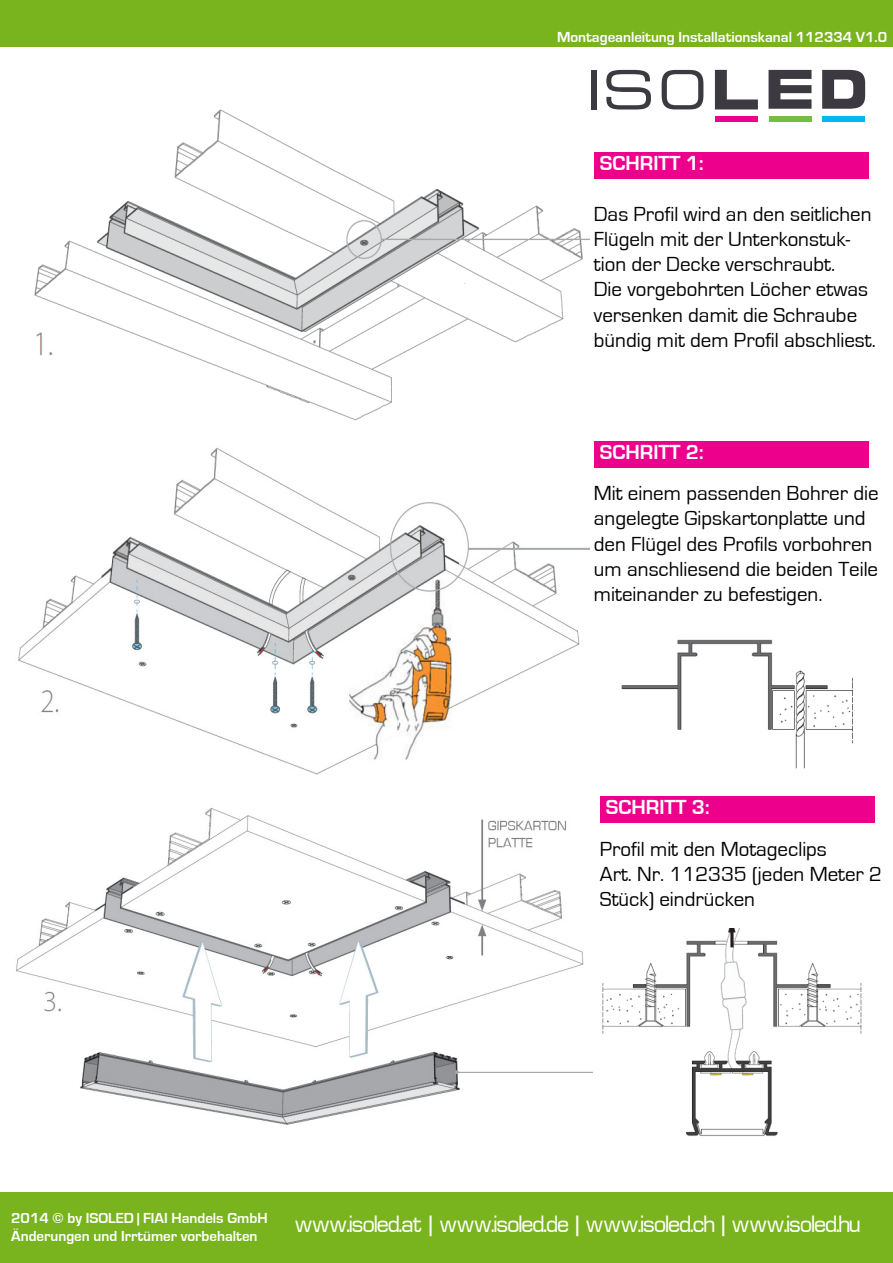
<style>
.page{position:relative;width:893px;height:1263px;background:#fff}
.page>*{position:absolute;margin:0;border:0;box-sizing:border-box;transform-origin:0 0}
.t1{font:27px "Euro Style Normal";color:#fff}
.t2{font:21px/25.2px "Eurostile";color:#000}
.t3{font:700 21px "Eurostile";color:#fff}
.t4{font:700 15px/18px "Eurostile";color:#fff}
</style>
<div class="page">
<div style="left:0;top:0;width:893px;height:47px;background:#79b41e"></div>
<div style="left:0;top:1193px;width:893px;height:70px;background:#79b41e"></div>
<div style="left:592px;top:70px;width:5px;height:40px;background:#3c3a40"></div>
<svg style="left:606px;top:70px;width:45px;height:40px"></svg>
<svg style="left:662px;top:70px;width:41px;height:39px"></svg>
<svg style="left:715px;top:70px;width:43px;height:39px"></svg>
<svg style="left:768px;top:70px;width:43px;height:39px"></svg>
<svg style="left:822px;top:70px;width:43px;height:39px"></svg>
<div style="left:715px;top:117px;width:43px;height:5px;background:#ec008c"></div>
<div style="left:768px;top:117px;width:43px;height:5px;background:#72bf44"></div>
<div style="left:822px;top:117px;width:43px;height:5px;background:#00b9f1"></div>
<img style="left:34px;top:109px;width:555px;height:312px">
<div style="left:594px;top:152px;width:275px;height:27px;background:#ec008c"></div>
<img style="left:18px;top:448px;width:572px;height:327px">
<img style="left:621px;top:639px;width:232px;height:130px">
<div style="left:594px;top:441px;width:275px;height:26px;background:#ec008c"></div>
<img style="left:16px;top:808px;width:577px;height:317px">
<div style="left:600px;top:796px;width:275px;height:27px;background:#ec008c"></div>
<img style="left:602px;top:928px;width:260px;height:208px">
<p class="t4" style="left:557px;top:28px;width:332px">Montageanleitung Installationskanal 112334 V1.0</p>
<p class="t3" style="left:600px;top:152px;width:105px">SCHRITT 1:</p>
<p class="t2" style="left:594px;top:202px;width:283px">Das Profil wird an den seitlichen<br>Flügeln mit der Unterkonstuk&shy;tion der Decke verschraubt.<br>Die vorgebohrten Löcher etwas versenken damit die Schraube bündig mit dem Profil abschliest.</p>
<p class="t3" style="left:600px;top:441px;width:105px">SCHRITT 2:</p>
<p class="t2" style="left:594px;top:481px;width:286px">Mit einem passenden Bohrer die angelegte Gipskartonplatte und den Flügel des Profils vorbohren um anschliesend die beiden Teile miteinander zu befestigen.</p>
<p class="t3" style="left:606px;top:796px;width:105px">SCHRITT 3:</p>
<p class="t2" style="left:600px;top:836px;width:284px">Profil mit den Motageclips<br>Art. Nr. 112335 (jeden Meter 2<br>Stück) eindrücken</p>
<p class="t4" style="left:11px;top:1210px;width:258px">2014 © by ISOLED | FIAI Handels GmbH<br>Änderungen und Irrtümer vorbehalten</p>
<p class="t1" style="left:295px;top:1213px;width:567px">www.isoled.at | www.isoled.de | www.isoled.ch | www.isoled.hu</p>
</div>
